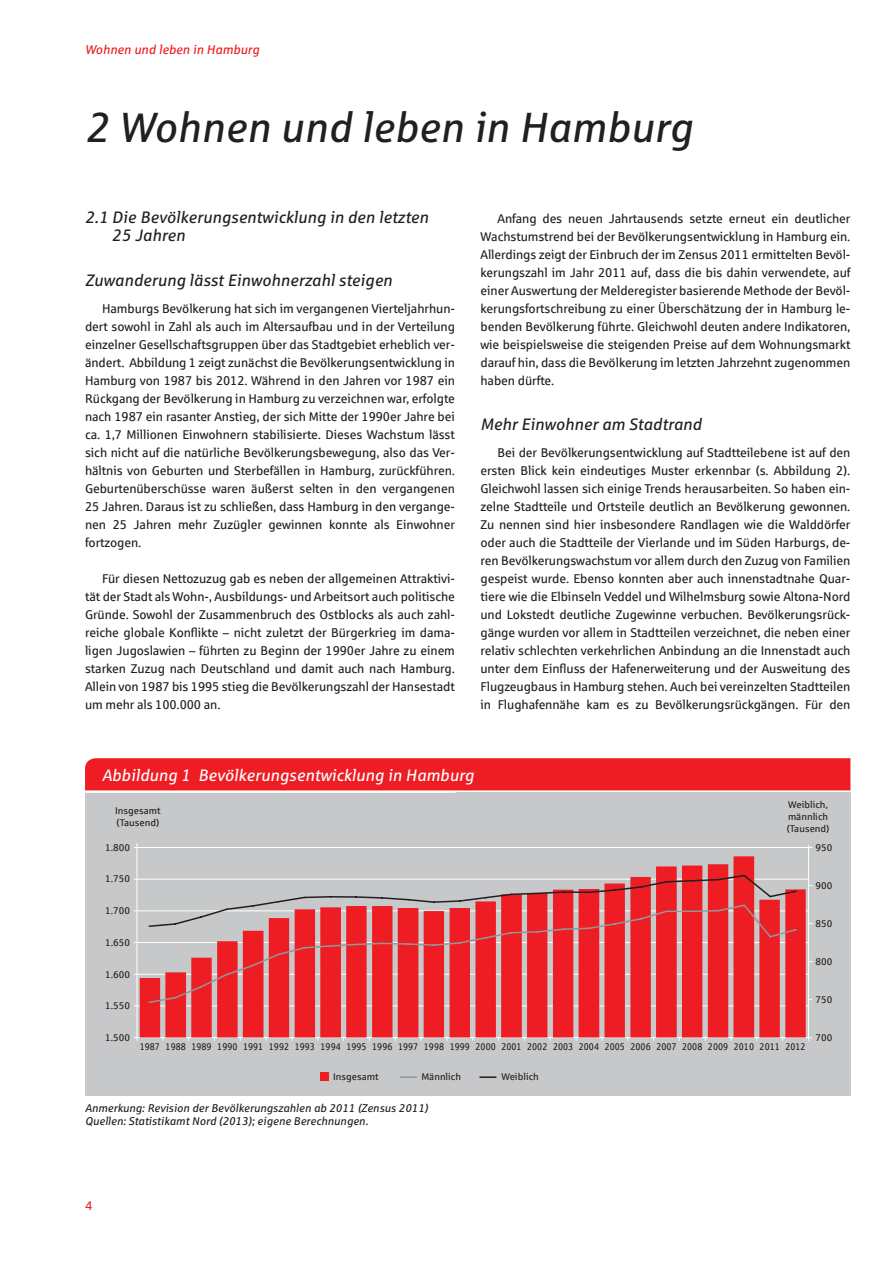
<style>
.page{position:relative;width:893px;height:1263px;background:#fff}
.page>*{position:absolute;margin:0;border:0;box-sizing:border-box;transform-origin:0 0}
.t1{font:italic 42px "Sparkasse Rg";color:#231f20}
.t2{font:italic 16.5px/18px "Sparkasse Rg";color:#231f20}
.t3{font:italic 16.5px "Sparkasse Rg";color:#fff}
.t4{font:12.75px/18px "Sparkasse Rg";letter-spacing:-.01em;color:#231f20;text-align:justify}
.t5{font:italic 12.75px "Sparkasse Rg";color:#ee1d23}
.t6{font:12.75px "Sparkasse Rg";color:#ee1d23}
.t7{font:italic 11.25px/13.5px "Sparkasse Rg";color:#231f20}
.t8{font:9.75px/12px "Sparkasse Rg";color:#231f20}
.t9{font:9.75px "Sparkasse Rg";color:#231f20;scale:.9 1}
</style>
<div class="page">
<div style="left:85px;top:792px;width:765px;height:304px;background:#c7c8ca"></div>
<hr style="left:85px;top:790px;width:371px;height:3px;background:#fff">
<hr style="left:137px;top:843px;width:1px;height:198px;background:#fff">
<hr style="left:808px;top:845px;width:1px;height:196px;background:#fff">
<hr style="left:134px;top:1005px;width:674px;height:1px;background:#fff">
<hr style="left:134px;top:974px;width:674px;height:1px;background:#fff">
<hr style="left:134px;top:942px;width:674px;height:1px;background:#fff">
<hr style="left:134px;top:910px;width:674px;height:1px;background:#fff">
<hr style="left:134px;top:879px;width:674px;height:1px;background:#fff">
<hr style="left:134px;top:847px;width:674px;height:1px;background:#fff">
<div style="left:85px;top:758px;width:765px;height:32px;background:#ee1d23"></div>
<div style="left:320px;top:1072px;width:9px;height:9px;background:#ee1d23"></div>
<svg style="left:400px;top:1076px;width:17px;height:2px"></svg>
<svg style="left:479px;top:1076px;width:17px;height:2px"></svg>
<hr style="left:134px;top:1037px;width:674px;height:1px;background:#fff">
<svg style="left:140px;top:856px;width:666px;height:181px;fill:#ee1d23"></svg>
<svg style="left:147px;top:903px;width:651px;height:101px"></svg>
<svg style="left:148px;top:873px;width:650px;height:55px"></svg>
<p class="t5" style="left:85px;top:41px;width:176px">Wohnen und leben in Hamburg</p>
<h1 class="t1" style="left:85px;top:102px;width:609px">2 Wohnen und leben in Hamburg</h1>
<p class="t2" style="left:112px;top:208px;width:318px;text-indent:-27px">2.1 Die Bevölkerungsentwicklung in den letzten<br>25 Jahren</p>
<p class="t2" style="left:85px;top:271px;width:309px">Zuwanderung lässt Einwohnerzahl steigen</p>
<p class="t4" style="left:85px;top:300px;width:371px;text-indent:17px">Hamburgs Bevölkerung hat sich im vergangenen Vierteljahrhun&shy;dert sowohl in Zahl als auch im Altersaufbau und in der Verteilung einzelner Gesellschaftsgruppen über das Stadtgebiet erheblich ver&shy;ändert. Abbildung 1 zeigt zunächst die Bevölkerungsentwicklung in Hamburg von 1987 bis 2012. Während in den Jahren vor 1987 ein Rückgang der Bevölkerung in Hamburg zu verzeichnen war, erfolgte nach 1987 ein rasanter Anstieg, der sich Mitte der 1990er Jahre bei ca. 1,7 Millionen Einwohnern stabilisierte. Dieses Wachstum lässt sich nicht auf die natürliche Bevölkerungsbewegung, also das Ver&shy;hältnis von Geburten und Sterbefällen in Hamburg, zurückführen.<br>Geburtenüberschüsse waren äußerst selten in den vergangenen 25 Jahren. Daraus ist zu schließen, dass Hamburg in den vergange&shy;nen 25 Jahren mehr Zuzügler gewinnen konnte als Einwohner fortzogen.</p>
<p class="t4" style="left:85px;top:570px;width:371px;text-indent:17px">Für diesen Nettozuzug gab es neben der allgemeinen Attraktivi&shy;tät der Stadt als Wohn-, Ausbildungs- und Arbeitsort auch politische Gründe. Sowohl der Zusammenbruch des Ostblocks als auch zahl&shy;reiche globale Konflikte – nicht zuletzt der Bürgerkrieg im dama&shy;ligen Jugoslawien – führten zu Beginn der 1990er Jahre zu einem starken Zuzug nach Deutschland und damit auch nach Hamburg.<br>Allein von 1987 bis 1995 stieg die Bevölkerungszahl der Hansestadt um mehr als 100.000 an.</p>
<p class="t4" style="left:480px;top:210px;width:372px;text-indent:17px">Anfang des neuen Jahrtausends setzte erneut ein deutlicher Wachstumstrend bei der Bevölkerungsentwicklung in Hamburg ein.<br>Allerdings zeigt der Einbruch der im Zensus 2011 ermittelten Bevöl&shy;kerungszahl im Jahr 2011 auf, dass die bis dahin verwendete, auf einer Auswertung der Melderegister basierende Methode der Bevöl&shy;kerungsfortschreibung zu einer Überschätzung der in Hamburg le&shy;benden Bevölkerung führte. Gleichwohl deuten andere Indikatoren, wie beispielsweise die steigenden Preise auf dem Wohnungsmarkt darauf hin, dass die Bevölkerung im letzten Jahrzehnt zugenommen haben dürfte.</p>
<p class="t2" style="left:480px;top:415px;width:223px">Mehr Einwohner am Stadtrand</p>
<p class="t4" style="left:480px;top:444px;width:372px;text-indent:17px">Bei der Bevölkerungsentwicklung auf Stadtteilebene ist auf den ersten Blick kein eindeutiges Muster erkennbar (s. Abbildung 2).<br>Gleichwohl lassen sich einige Trends herausarbeiten. So haben ein&shy;zelne Stadtteile und Ortsteile deutlich an Bevölkerung gewonnen.<br>Zu nennen sind hier insbesondere Randlagen wie die Walddörfer oder auch die Stadtteile der Vierlande und im Süden Harburgs, de&shy;ren Bevölkerungswachstum vor allem durch den Zuzug von Familien gespeist wurde. Ebenso konnten aber auch innenstadtnahe Quar&shy;tiere wie die Elbinseln Veddel und Wilhelmsburg sowie Altona-Nord und Lokstedt deutliche Zugewinne verbuchen. Bevölkerungsrück&shy;gänge wurden vor allem in Stadtteilen verzeichnet, die neben einer relativ schlechten verkehrlichen Anbindung an die Innenstadt auch unter dem Einfluss der Hafenerweiterung und der Ausweitung des Flugzeugbaus in Hamburg stehen. Auch bei vereinzelten Stadtteilen in Flughafennähe kam es zu Bevölkerungsrückgängen. Für den</p>
<p class="t3" style="left:102px;top:765px;width:373px">Abbildung 1 Bevölkerungsentwicklung in Hamburg</p>
<p class="t8" style="left:115px;top:804px;width:47px">Insgesamt (Tausend)</p>
<p class="t8" style="left:787px;top:798px;width:44px">Weiblich, männlich (Tausend)</p>
<p class="t8" style="left:105px;top:841px;width:26px">1.800</p>
<p class="t8" style="left:105px;top:873px;width:26px">1.750</p>
<p class="t8" style="left:105px;top:904px;width:26px">1.700</p>
<p class="t8" style="left:105px;top:936px;width:26px">1.650</p>
<p class="t8" style="left:105px;top:968px;width:26px">1.600</p>
<p class="t8" style="left:105px;top:999px;width:26px">1.550</p>
<p class="t8" style="left:816px;top:842px;width:18px">950</p>
<p class="t8" style="left:816px;top:879px;width:18px">900</p>
<p class="t8" style="left:816px;top:917px;width:18px">850</p>
<p class="t8" style="left:816px;top:955px;width:18px">800</p>
<p class="t8" style="left:816px;top:993px;width:18px">750</p>
<p class="t8" style="left:105px;top:1031px;width:26px">1.500</p>
<p class="t8" style="left:816px;top:1031px;width:18px">700</p>
<p class="t9" style="left:140px;top:1041px;width:741px">1987 1988 1989 1990 1991 1992 1993 1994 1995 1996 1997 1998 1999 2000 2001 2002 2003 2004 2005 2006 2007 2008 2009 2010 2011 2012</p>
<p class="t8" style="left:333px;top:1070px;width:47px">Insgesamt</p>
<p class="t8" style="left:421px;top:1070px;width:41px">Männlich</p>
<p class="t8" style="left:501px;top:1070px;width:39px">Weiblich</p>
<p class="t7" style="left:85px;top:1100px;width:345px">Anmerkung: Revision der Bevölkerungszahlen ab 2011 (Zensus 2011)<br>Quellen: Statistikamt Nord (2013); eigene Berechnungen.</p>
<p class="t6" style="left:85px;top:1198px;width:9px">4</p>
</div>
